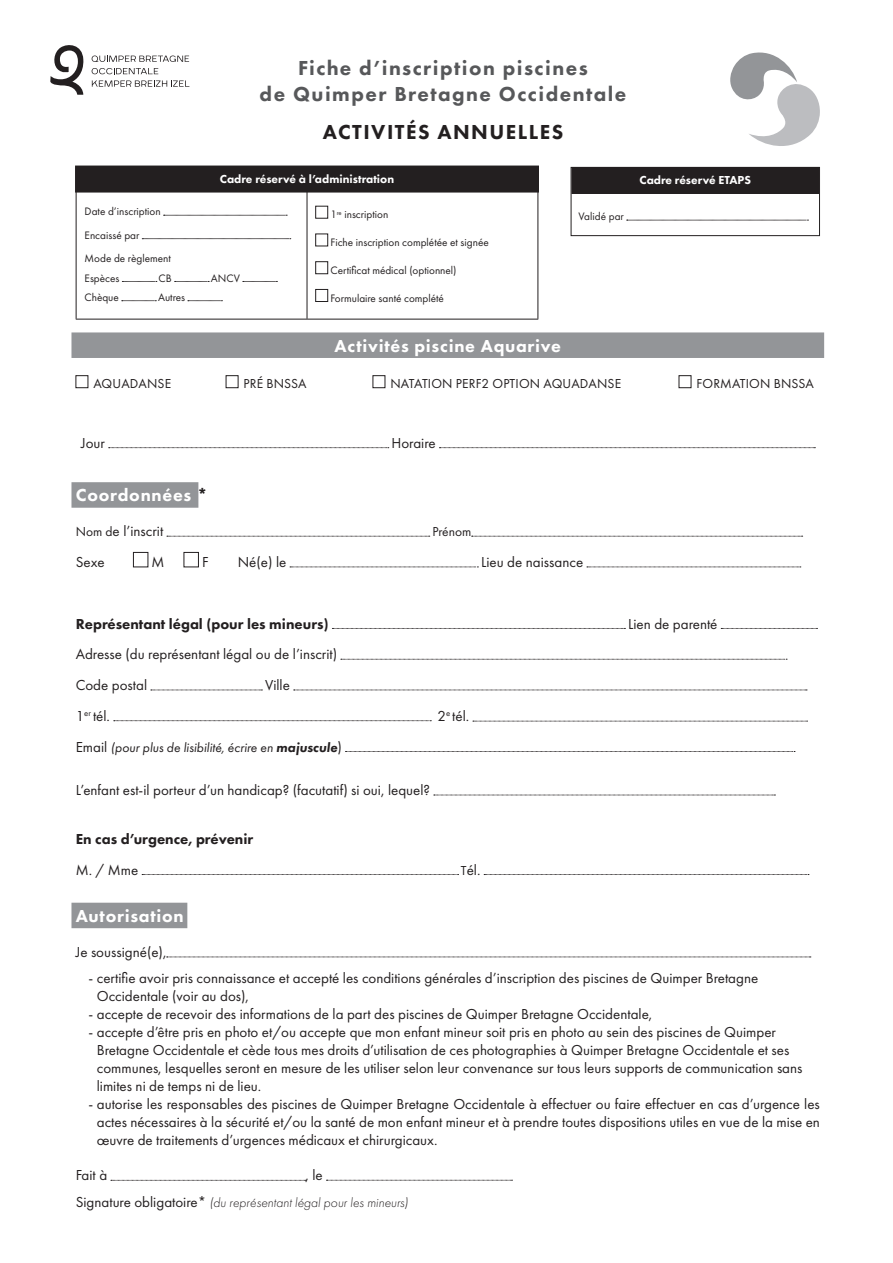
<style>
.page{position:relative;width:893px;height:1263px;background:#fff}
.page>*{position:absolute;margin:0;border:0;box-sizing:border-box;transform-origin:0 0}
.t1{font:800 21px/25.2px "Futura PT";letter-spacing:.07em;color:#57585a;text-align:center}
.t2{font:800 21px "Futura PT";letter-spacing:.07em;color:#231f20}
.t3{font:800 18px "Futura PT";letter-spacing:.04em;color:#fff}
.t4{font:15px/18px "Futura PT";color:#231f20}
.t5{font:800 15px "Futura PT";color:#231f20}
.t6{font:13.5px "Futura PT";letter-spacing:.01em;color:#231f20}
.t7{font:italic 300 13.5px "Futura PT";color:#231f20}
.t8{font:italic 13.5px "Futura PT";color:#231f20}
.t9{font:800 12px "Futura PT";color:#fff}
.t10{font:11.25px/23.5px "Futura PT";color:#231f20}
.s1{color:#231f20}
.s2{font-size:13.5px}
.s3{font-style:normal;font-size:15px}
.s4{font-weight:800}
.s5{font-weight:400;font-style:normal;font-size:15px}
</style>
<div class="page">
<svg style="left:730px;top:52px;width:90px;height:94px"></svg>
<hr style="left:307px;top:189px;width:1px;height:130px;background:#231f20">
<hr style="left:76px;top:189px;width:1px;height:130px;background:#231f20">
<hr style="left:538px;top:189px;width:1px;height:130px;background:#231f20">
<hr style="left:76px;top:319px;width:231px;height:1px;background:#231f20">
<hr style="left:307px;top:319px;width:231px;height:1px;background:#231f20">
<div style="left:75px;top:166px;width:464px;height:27px;background:#231f20"></div>
<svg style="left:164px;top:215px;width:123px;height:1px"></svg>
<svg style="left:142px;top:238px;width:149px;height:1px"></svg>
<svg style="left:122px;top:281px;width:35px;height:1px"></svg>
<svg style="left:175px;top:281px;width:34px;height:1px"></svg>
<svg style="left:243px;top:281px;width:34px;height:1px"></svg>
<svg style="left:122px;top:300px;width:34px;height:1px"></svg>
<svg style="left:188px;top:300px;width:34px;height:1px"></svg>
<div style="left:315px;top:206px;width:13px;height:12px;border:1px solid #231f20"></div>
<div style="left:315px;top:234px;width:13px;height:12px;border:1px solid #231f20"></div>
<div style="left:315px;top:262px;width:13px;height:12px;border:1px solid #231f20"></div>
<div style="left:315px;top:289px;width:13px;height:13px;border:1px solid #231f20"></div>
<div style="left:71px;top:332px;width:753px;height:26px;background:#939598"></div>
<div style="left:76px;top:375px;width:12px;height:13px;border:1px solid #231f20"></div>
<div style="left:226px;top:375px;width:12px;height:13px;border:1px solid #231f20"></div>
<div style="left:373px;top:375px;width:12px;height:13px;border:1px solid #231f20"></div>
<div style="left:679px;top:375px;width:12px;height:13px;border:1px solid #231f20"></div>
<svg style="left:109px;top:447px;width:280px;height:1px"></svg>
<svg style="left:439px;top:447px;width:376px;height:1px"></svg>
<div style="left:71px;top:482px;width:127px;height:26px;background:#939598"></div>
<div style="left:71px;top:903px;width:116px;height:25px;background:#939598"></div>
<svg style="left:167px;top:536px;width:263px;height:1px"></svg>
<svg style="left:472px;top:536px;width:331px;height:1px"></svg>
<div style="left:133px;top:552px;width:15px;height:15px;border:1px solid #231f20"></div>
<div style="left:184px;top:552px;width:15px;height:15px;border:1px solid #231f20"></div>
<svg style="left:290px;top:567px;width:188px;height:1px"></svg>
<svg style="left:587px;top:567px;width:214px;height:1px"></svg>
<svg style="left:332px;top:628px;width:293px;height:1px"></svg>
<svg style="left:721px;top:628px;width:96px;height:1px"></svg>
<svg style="left:341px;top:659px;width:446px;height:1px"></svg>
<svg style="left:151px;top:690px;width:111px;height:1px"></svg>
<svg style="left:294px;top:690px;width:513px;height:1px"></svg>
<svg style="left:114px;top:720px;width:317px;height:1px"></svg>
<svg style="left:473px;top:721px;width:334px;height:1px"></svg>
<svg style="left:345px;top:751px;width:450px;height:1px"></svg>
<svg style="left:434px;top:795px;width:341px;height:1px"></svg>
<svg style="left:142px;top:874px;width:317px;height:1px"></svg>
<svg style="left:484px;top:874px;width:325px;height:1px"></svg>
<svg style="left:167px;top:957px;width:644px;height:1px"></svg>
<svg style="left:111px;top:1180px;width:195px;height:1px"></svg>
<svg style="left:326px;top:1180px;width:186px;height:1px"></svg>
<div style="left:571px;top:167px;width:248px;height:27px;background:#231f20"></div>
<svg style="left:627px;top:220px;width:181px;height:1px"></svg>
<div style="left:571px;top:167px;width:249px;height:69px;border:1px solid #231f20"></div>
<svg style="left:92px;top:56px;width:97px;height:6px"></svg>
<svg style="left:92px;top:68px;width:66px;height:6px"></svg>
<svg style="left:92px;top:80px;width:97px;height:7px"></svg>
<svg style="left:50px;top:45px;width:34px;height:50px"></svg>
<h1 class="t1" style="left:260px;top:55px;width:368px">Fiche d’inscription piscines<br>de Quimper Bretagne Occidentale</h1>
<h1 class="t2" style="left:323px;top:118px;width:242px">ACTIVITÉS ANNUELLES</h1>
<p class="t9" style="left:220px;top:171px;width:176px">Cadre réservé à l’administration</p>
<p class="t10" style="left:85px;top:200px;width:88px">Date d’inscription<br>Encaissé par<br>Mode de règlement</p>
<p class="t10" style="left:85px;top:266px;width:36px">Espèces</p>
<p class="t10" style="left:159px;top:266px;width:15px">CB</p>
<p class="t10" style="left:211px;top:266px;width:31px">ANCV</p>
<p class="t10" style="left:85px;top:285px;width:36px">Chèque</p>
<p class="t10" style="left:158px;top:285px;width:28px">Autres</p>
<p class="t10" style="left:330px;top:203px;width:59px">1<sup>re</sup> inscription</p>
<p class="t10" style="left:330px;top:231px;width:160px">Fiche inscription complétée et signée</p>
<p class="t10" style="left:330px;top:258px;width:128px">Certificat médical (optionnel)</p>
<p class="t10" style="left:330px;top:286px;width:115px">Formulaire santé complété</p>
<p class="t3" style="left:335px;top:334px;width:228px">Activités piscine Aquarive</p>
<p class="t10" style="left:578px;top:205px;width:47px">Validé par</p>
<p class="t9" style="left:639px;top:172px;width:113px">Cadre réservé ETAPS</p>
<p class="t6" style="left:93px;top:375px;width:79px">AQUADANSE</p>
<p class="t6" style="left:244px;top:375px;width:65px">PRÉ BNSSA</p>
<p class="t6" style="left:390px;top:375px;width:232px">NATATION PERF2 OPTION AQUADANSE</p>
<p class="t6" style="left:696px;top:375px;width:119px">FORMATION BNSSA</p>
<p class="t4" style="left:81px;top:434px;width:25px">Jour</p>
<p class="t4" style="left:391px;top:434px;width:46px">Horaire</p>
<p class="t3" style="left:76px;top:484px;width:133px">Coordonnées <span class="s1">*</span></p>
<p class="t4" style="left:76px;top:522px;width:89px"><span class="s2">Nom d</span>e l’inscrit</p>
<p class="t6" style="left:432px;top:524px;width:40px">Prénom</p>
<p class="t4" style="left:76px;top:553px;width:31px">Sexe</p>
<p class="t4" style="left:152px;top:553px;width:14px">M</p>
<p class="t4" style="left:202px;top:553px;width:8px">F</p>
<p class="t4" style="left:238px;top:553px;width:50px">Né(e) le</p>
<p class="t4" style="left:481px;top:553px;width:104px">Lieu de naissance</p>
<p class="t5" style="left:76px;top:614px;width:254px">Représentant légal (pour les mineurs)</p>
<p class="t4" style="left:628px;top:614px;width:91px">Lien de parenté</p>
<p class="t4" style="left:76px;top:639px;width:263px;line-height:30.8px">Adresse (du représentant légal ou de l’inscrit)<br>Code postal</p>
<p class="t4" style="left:265px;top:676px;width:26px">Ville</p>
<p class="t4" style="left:76px;top:707px;width:36px">1<sup>er</sup> tél.</p>
<p class="t4" style="left:437px;top:707px;width:33px">2<sup>e</sup> tél.</p>
<p class="t8" style="left:76px;top:739px;width:268px"><span class="s3">Email</span> (pour plus de lisibilité, écrire en <span class="s4">majuscule</span><span class="s3">)</span></p>
<p class="t4" style="left:76px;top:781px;width:356px">L’enfant est-il porteur d’un handicap? (facutatif) si oui, lequel?</p>
<p class="t5" style="left:76px;top:829px;width:179px">En cas d’urgence, prévenir</p>
<p class="t4" style="left:76px;top:861px;width:64px">M. / Mme</p>
<p class="t4" style="left:461px;top:861px;width:21px"><span class="s2">T</span>él.</p>
<p class="t3" style="left:76px;top:904px;width:110px">Autorisation</p>
<p class="t4" style="left:76px;top:943px;width:92px">Je soussigné(e),</p>
<p class="t4" style="left:97px;top:969px;width:663px;text-indent:-8px">- certifie avoir pris connaissance et accepté les conditions générales d’inscription des piscines de Quimper Bretagne<br>Occidentale (voir au dos),</p>
<p class="t4" style="left:88px;top:1005px;width:565px">- accepte de recevoir des informations de la part des piscines de Quimper Bretagne Occidentale,</p>
<p class="t4" style="left:97px;top:1023px;width:707px;text-indent:-8px">- accepte d’être pris en photo et/ou accepte que mon enfant mineur soit pris en photo au sein des piscines de Quimper Bretagne Occidentale et cède tous mes droits d’utilisation de ces photographies à Quimper Bretagne Occidentale et ses communes, lesquelles seront en mesure de les utiliser selon leur convenance sur tous leurs supports de communication sans limites ni de temps ni de lieu.</p>
<p class="t4" style="left:97px;top:1095px;width:725px;text-align:justify;text-indent:-8px">- autorise les responsables des piscines de Quimper Bretagne Occidentale à effectuer ou faire effectuer en cas d’urgence les actes nécessaires à la sécurité et/ou la santé de mon enfant mineur et à prendre toutes dispositions utiles en vue de la mise en œuvre de traitements d’urgences médicaux et chirurgicaux.</p>
<p class="t4" style="left:76px;top:1166px;width:33px">Fait à</p>
<p class="t4" style="left:305px;top:1166px;width:19px">, le</p>
<p class="t7" style="left:76px;top:1195px;width:334px"><span class="s5">Signature obligatoire*</span> (du représentant légal pour les mineurs)</p>
</div>
